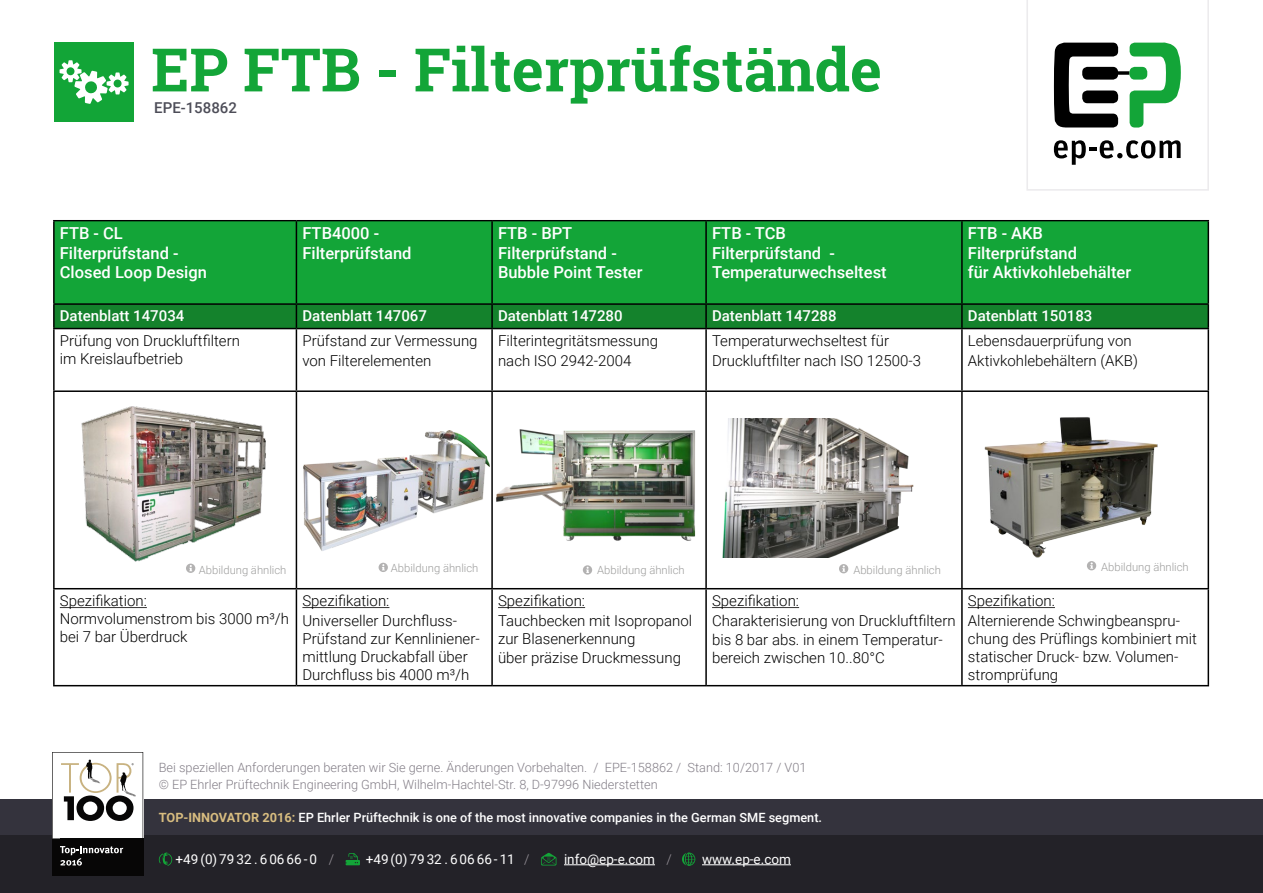
<style>
.page{position:relative;width:1263px;height:893px;background:#fff}
.page>*{position:absolute;margin:0;border:0;box-sizing:border-box;transform-origin:0 0}
.t1{font:700 60px "Roboto Slab";color:#13a538}
.t2{font:500 16.5px/19.6px "Roboto";color:#fff}
.t3{font:300 15px/19.6px "Roboto";color:#000}
.t4{font:500 15px "Roboto";color:#fff}
.t5{font:500 15px "Roboto";color:#4d4d58}
.t6{font:13.5px "Roboto";color:#fff}
.t7{font:300 12.75px/16.5px "Roboto";color:#837e87}
.t8{font:500 12.75px "Roboto";color:#fff}
.t9{font:300 11.25px "Roboto";color:#9d9d9c}
.s1{font-weight:700;color:#d8bd80}
.s2{font-weight:300;color:#9d989f}
</style>
<div class="page">
<svg style="left:1026px;top:0;width:183px;height:191px"></svg>
<div style="left:54px;top:42px;width:80px;height:80px;background:#12a537"></div>
<svg style="left:60px;top:60px;width:69px;height:44px"></svg>
<div style="left:0;top:800px;width:1263px;height:38px;background:#34333d"></div>
<div style="left:0;top:836px;width:1263px;height:57px;background:#232228"></div>
<svg style="left:52px;top:752px;width:91px;height:87px"></svg>
<div style="left:52px;top:839px;width:91px;height:36px;background:#070606"></div>
<svg style="left:60px;top:846px;width:63px;height:20px"></svg>
<svg style="left:159px;top:852px;width:13px;height:14px"></svg>
<svg style="left:346px;top:853px;width:14px;height:12px"></svg>
<svg style="left:541px;top:853px;width:15px;height:12px"></svg>
<hr style="left:564px;top:864px;width:91px;height:1px;background:#fff">
<svg style="left:682px;top:852px;width:13px;height:14px"></svg>
<hr style="left:702px;top:864px;width:89px;height:1px;background:#fff">
<div style="left:55px;top:221px;width:1152px;height:82px;background:#13a538"></div>
<hr style="left:53px;top:221px;width:2px;height:82px;background:#000">
<hr style="left:296px;top:221px;width:1px;height:82px;background:#000">
<hr style="left:491px;top:221px;width:2px;height:82px;background:#000">
<hr style="left:705px;top:221px;width:2px;height:82px;background:#000">
<hr style="left:961px;top:221px;width:2px;height:82px;background:#000">
<hr style="left:1207px;top:221px;width:2px;height:82px;background:#000">
<hr style="left:53px;top:303px;width:243px;height:2px;background:#000">
<hr style="left:53px;top:305px;width:2px;height:23px;background:#000">
<hr style="left:296px;top:303px;width:196px;height:2px;background:#000">
<div style="left:54px;top:304px;width:1153px;height:24px;background:#14822c"></div>
<hr style="left:492px;top:303px;width:214px;height:2px;background:#000">
<hr style="left:491px;top:305px;width:2px;height:23px;background:#000">
<hr style="left:706px;top:303px;width:256px;height:2px;background:#000">
<hr style="left:705px;top:305px;width:2px;height:23px;background:#000">
<hr style="left:962px;top:303px;width:247px;height:2px;background:#000">
<hr style="left:961px;top:305px;width:2px;height:23px;background:#000">
<hr style="left:1207px;top:305px;width:2px;height:23px;background:#000">
<hr style="left:53px;top:328px;width:243px;height:1px;background:#000">
<hr style="left:53px;top:329px;width:2px;height:61px;background:#000">
<hr style="left:296px;top:328px;width:196px;height:1px;background:#000">
<hr style="left:296px;top:329px;width:1px;height:61px;background:#000">
<hr style="left:492px;top:328px;width:214px;height:1px;background:#000">
<hr style="left:491px;top:329px;width:2px;height:61px;background:#000">
<hr style="left:706px;top:328px;width:256px;height:1px;background:#000">
<hr style="left:705px;top:329px;width:2px;height:61px;background:#000">
<hr style="left:962px;top:328px;width:247px;height:1px;background:#000">
<hr style="left:961px;top:329px;width:2px;height:61px;background:#000">
<hr style="left:1207px;top:329px;width:2px;height:61px;background:#000">
<hr style="left:53px;top:390px;width:243px;height:2px;background:#000">
<hr style="left:53px;top:392px;width:2px;height:196px;background:#000">
<hr style="left:296px;top:390px;width:196px;height:2px;background:#000">
<hr style="left:296px;top:392px;width:1px;height:196px;background:#000">
<hr style="left:492px;top:390px;width:214px;height:2px;background:#000">
<hr style="left:491px;top:392px;width:2px;height:196px;background:#000">
<hr style="left:706px;top:390px;width:256px;height:2px;background:#000">
<hr style="left:705px;top:392px;width:2px;height:196px;background:#000">
<hr style="left:962px;top:390px;width:247px;height:2px;background:#000">
<hr style="left:961px;top:392px;width:2px;height:196px;background:#000">
<hr style="left:1207px;top:392px;width:2px;height:196px;background:#000">
<hr style="left:53px;top:588px;width:243px;height:1px;background:#000">
<hr style="left:53px;top:589px;width:2px;height:96px;background:#000">
<hr style="left:296px;top:588px;width:196px;height:1px;background:#000">
<hr style="left:296px;top:589px;width:1px;height:96px;background:#000">
<hr style="left:492px;top:588px;width:214px;height:1px;background:#000">
<hr style="left:491px;top:589px;width:2px;height:96px;background:#000">
<hr style="left:706px;top:588px;width:256px;height:1px;background:#000">
<hr style="left:705px;top:589px;width:2px;height:96px;background:#000">
<hr style="left:962px;top:588px;width:247px;height:1px;background:#000">
<hr style="left:961px;top:589px;width:2px;height:96px;background:#000">
<hr style="left:1207px;top:589px;width:2px;height:96px;background:#000">
<hr style="left:53px;top:685px;width:243px;height:1px;background:#000">
<hr style="left:296px;top:685px;width:196px;height:1px;background:#000">
<hr style="left:492px;top:685px;width:214px;height:1px;background:#000">
<hr style="left:706px;top:685px;width:256px;height:1px;background:#000">
<hr style="left:962px;top:685px;width:247px;height:1px;background:#000">
<img style="left:81px;top:406px;width:185px;height:156px">
<img style="left:303px;top:430px;width:187px;height:121px">
<img style="left:496px;top:429px;width:200px;height:112px">
<img style="left:722px;top:419px;width:192px;height:139px">
<img style="left:984px;top:417px;width:174px;height:141px">
<hr style="left:60px;top:607px;width:87px;height:1px;background:#373636">
<hr style="left:302px;top:607px;width:87px;height:1px;background:#373636">
<hr style="left:498px;top:607px;width:87px;height:1px;background:#373636">
<hr style="left:712px;top:607px;width:87px;height:1px;background:#373636">
<hr style="left:968px;top:607px;width:87px;height:1px;background:#373636">
<svg style="left:186px;top:564px;width:9px;height:9px"></svg>
<svg style="left:583px;top:565px;width:9px;height:10px"></svg>
<svg style="left:839px;top:564px;width:9px;height:9px"></svg>
<svg style="left:1087px;top:561px;width:9px;height:9px"></svg>
<svg style="left:379px;top:563px;width:9px;height:9px"></svg>
<h1 class="t1" style="left:151px;top:29px;width:732px">EP FTB - Filterprüfstände</h1>
<p class="t5" style="left:154px;top:97px;width:84px">EPE-158862</p>
<p class="t2" style="left:60px;top:223px;width:149px">FTB - CL<br>Filterprüfstand -<br>Closed Loop Design</p>
<p class="t2" style="left:302px;top:223px;width:111px">FTB4000 -<br>Filterprüfstand</p>
<p class="t2" style="left:498px;top:223px;width:146px">FTB - BPT<br>Filterprüfstand -<br>Bubble Point Tester</p>
<p class="t2" style="left:712px;top:223px;width:176px">FTB - TCB<br>Filterprüfstand -<br>Temperaturwechseltest</p>
<p class="t2" style="left:968px;top:223px;width:165px">FTB - AKB<br>Filterprüfstand<br>für Aktivkohlebehälter</p>
<p class="t4" style="left:60px;top:305px;width:126px">Datenblatt 147034</p>
<p class="t4" style="left:302px;top:305px;width:126px">Datenblatt 147067</p>
<p class="t4" style="left:498px;top:305px;width:126px">Datenblatt 147280</p>
<p class="t4" style="left:712px;top:305px;width:126px">Datenblatt 147288</p>
<p class="t4" style="left:968px;top:305px;width:126px">Datenblatt 150183</p>
<p class="t3" style="left:60px;top:331px;width:182px;line-height:18px">Prüfung von Druckluftfiltern im Kreislaufbetrieb</p>
<p class="t3" style="left:302px;top:330px;width:177px">Prüfstand zur Vermessung von Filterelementen</p>
<p class="t3" style="left:498px;top:330px;width:161px">Filterintegritätsmessung nach ISO 2942-2004</p>
<p class="t3" style="left:712px;top:330px;width:210px">Temperaturwechseltest für<br>Druckluftfilter nach ISO 12500-3</p>
<p class="t3" style="left:968px;top:330px;width:172px">Lebensdauerprüfung von<br>Aktivkohlebehältern (AKB)</p>
<p class="t9" style="left:199px;top:562px;width:89px">Abbildung ähnlich</p>
<p class="t9" style="left:391px;top:560px;width:89px">Abbildung ähnlich</p>
<p class="t9" style="left:597px;top:562px;width:89px">Abbildung ähnlich</p>
<p class="t9" style="left:853px;top:562px;width:89px">Abbildung ähnlich</p>
<p class="t9" style="left:1101px;top:559px;width:89px">Abbildung ähnlich</p>
<p class="t3" style="left:60px;top:591px;width:231px;line-height:18px">Spezifikation:<br>Normvolumenstrom bis 3000 m³/h bei 7 bar Überdruck</p>
<p class="t3" style="left:302px;top:590px;width:156px">Spezifikation:<br>Universeller Durchfluss-</p>
<p class="t3" style="left:302px;top:629px;width:179px;line-height:18px">Prüfstand zur Kennliniener&shy;mittlung Druckabfall über<br>Durchfluss bis 4000 m³/h</p>
<p class="t3" style="left:498px;top:590px;width:196px">Spezifikation:<br>Tauchbecken mit Isopropanol</p>
<p class="t3" style="left:498px;top:628px;width:184px">zur Blasenerkennung<br>über präzise Druckmessung</p>
<p class="t3" style="left:712px;top:590px;width:245px">Spezifikation:<br>Charakterisierung von Druckluftfiltern bis 8 bar abs. in einem Temperatur-</p>
<p class="t3" style="left:712px;top:648px;width:174px">bereich zwischen 10..80°C</p>
<p class="t3" style="left:968px;top:590px;width:214px">Spezifikation:<br>Alternierende Schwingbeanspru-</p>
<p class="t3" style="left:968px;top:629px;width:230px;line-height:18px">chung des Prüflings kombiniert mit statischer Druck- bzw. Volumen&shy;stromprüfung</p>
<p class="t7" style="left:159px;top:759px;width:649px">Bei speziellen Anforderungen beraten wir Sie gerne. Änderungen Vorbehalten. / EPE-158862 / Stand: 10/2017 / V01 © EP Ehrler Prüftechnik Engineering GmbH, Wilhelm-Hachtel-Str. 8, D-97996 Niederstetten</p>
<p class="t8" style="left:159px;top:808px;width:665px"><span class="s1">TOP-INNOVATOR 2016:</span> EP Ehrler Prüftechnik is one of the most innovative companies in the German SME segment.</p>
<p class="t6" style="left:176px;top:849px;width:160px">+49 (0) 79 32 . 6 06 66 - 0 <span class="s2">/</span></p>
<p class="t6" style="left:366px;top:849px;width:165px">+49 (0) 79 32 . 6 06 66 - 11 <span class="s2">/</span></p>
<p class="t6" style="left:564px;top:849px;width:109px">info@ep-e.com <span class="s2">/</span></p>
<p class="t6" style="left:702px;top:849px;width:90px">www.ep-e.com</p>
</div>
